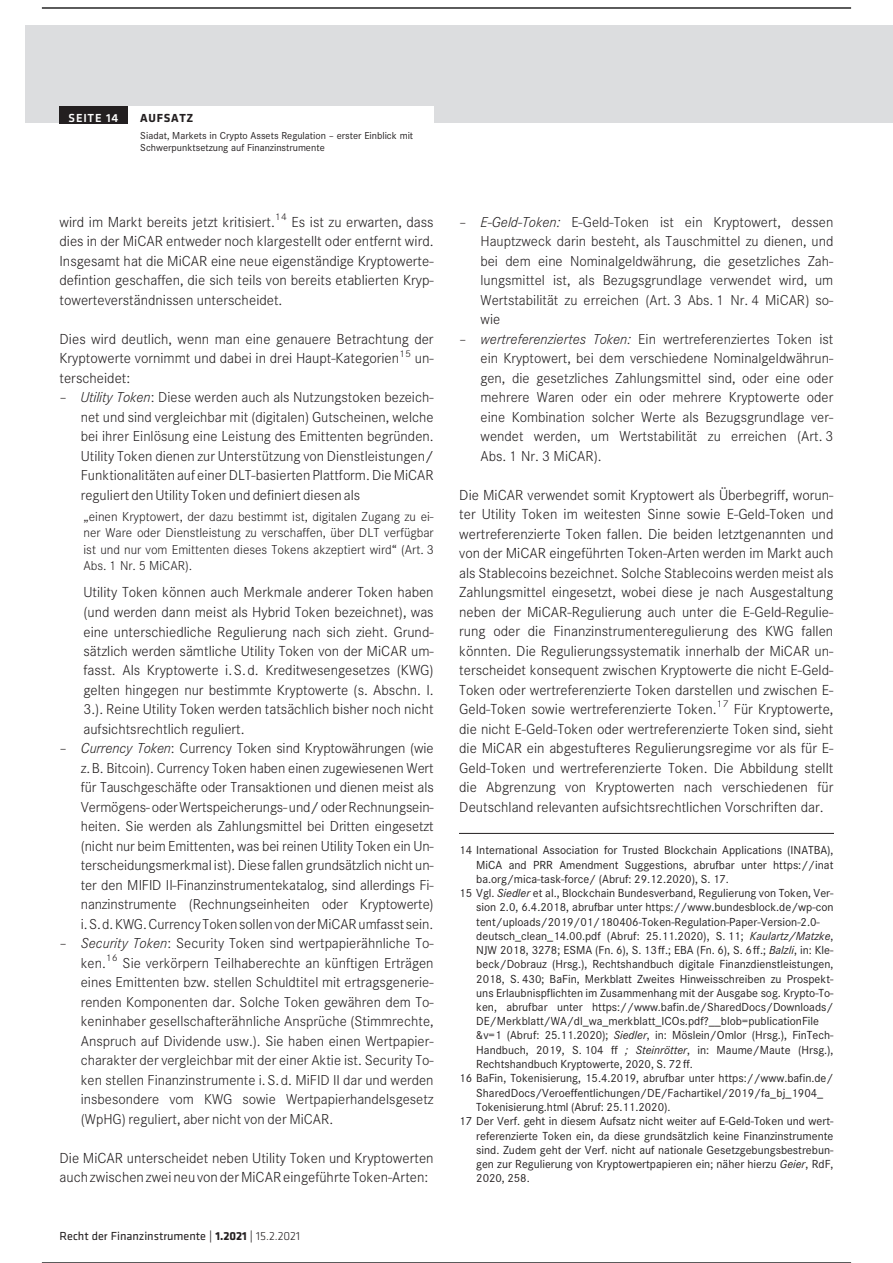
<style>
.page{position:relative;width:893px;height:1263px;background:#fff}
.page>*{position:absolute;margin:0;border:0;box-sizing:border-box;transform-origin:0 0}
.t1{font:15.15px/19.5px "Advcorpsl";color:#231f20;text-align:justify}
.t2{font:15px/19.5px "Advcorpsl";color:#231f20;text-align:justify}
.t3{font:13.5px/16.5px "Advcorpsl";color:#231f20;text-align:justify}
.t4{font:12.15px "Advcorpsre";color:#231f20}
.t5{font:12.15px "Advklavreg";color:#231f20}
.t6{font:12.15px "Advklavmed";letter-spacing:.07em;color:#fff}
.t7{font:12.15px "Advklavbo";letter-spacing:.055em;color:#231f20}
.t8{font:10.5px/12px "Advcorpsre";color:#231f20}
.s1{font-family:"Advcorpsli"}
.s2{font-family:"Advklavbo"}
.s3{font-family:"Advklavlig"}
.s4{font-family:"Advcorpsit"}
</style>
<div class="page">
<hr style="left:43px;top:7px;width:807px;height:2px;background:#000">
<div style="left:26px;top:26px;width:867px;height:97px;background:#dcdddf"></div>
<div style="left:60px;top:106px;width:374px;height:17px;background:#fff"></div>
<div style="left:60px;top:106px;width:68px;height:17px;background:#231f20"></div>
<hr style="left:459px;top:833px;width:374px;height:1px;background:#231f20">
<hr style="left:43px;top:1262px;width:807px;height:1px;background:#000">
<p class="t6" style="left:69px;top:113px;width:51px">SEITE 14</p>
<p class="t7" style="left:140px;top:110px;width:55px">AUFSATZ</p>
<p class="t8" style="left:140px;top:129px;width:274px">Siadat, Markets in Crypto Assets Regulation – erster Einblick mit<br>Schwerpunktsetzung auf Finanzinstrumente</p>
<p class="t1" style="left:60px;top:212px;width:376px">wird im Markt bereits jetzt kritisiert.<sup>14</sup> Es ist zu erwarten, dass dies in der MiCAR entweder noch klargestellt oder entfernt wird.<br>Insgesamt hat die MiCAR eine neue eigenständige Kryptowerte&shy;defintion geschaffen, die sich teils von bereits etablierten Kryp&shy;towerteverständnissen unterscheidet.</p>
<p class="t1" style="left:60px;top:329px;width:376px">Dies wird deutlich, wenn man eine genauere Betrachtung der Kryptowerte vornimmt und dabei in drei Haupt-Kategorien<sup>15</sup> un&shy;terscheidet:</p>
<p class="t2" style="left:81px;top:388px;width:354px;text-indent:-21px">– <span class="s1">Utility Token</span>: Diese werden auch als Nutzungstoken bezeich&shy;net und sind vergleichbar mit (digitalen) Gutscheinen, welche bei ihrer Einlösung eine Leistung des Emittenten begründen.<br>Utility Token dienen zur Unterstützung von Dienstleistungen/ Funktionalitäten auf einer DLT-basierten Plattform. Die MiCAR reguliert den Utility Token und definiert diesen als</p>
<p class="t3" style="left:84px;top:508px;width:352px">„einen Kryptowert, der dazu bestimmt ist, digitalen Zugang zu ei&shy;ner Ware oder Dienstleistung zu verschaffen, über DLT verfügbar ist und nur vom Emittenten dieses Tokens akzeptiert wird“ (Art. 3<br>Abs. 1 Nr. 5 MiCAR).</p>
<p class="t1" style="left:84px;top:583px;width:352px">Utility Token können auch Merkmale anderer Token haben (und werden dann meist als Hybrid Token bezeichnet), was eine unterschiedliche Regulierung nach sich zieht. Grund&shy;sätzlich werden sämtliche Utility Token von der MiCAR um&shy;fasst. Als Kryptowerte i.S.d. Kreditwesengesetzes (KWG) gelten hingegen nur bestimmte Kryptowerte (s. Abschn. I.<br>3.). Reine Utility Token werden tatsächlich bisher noch nicht aufsichtsrechtlich reguliert.</p>
<p class="t2" style="left:81px;top:739px;width:354px;text-indent:-21px">– <span class="s1">Currency Token</span>: Currency Token sind Kryptowährungen (wie z.B. Bitcoin). Currency Token haben einen zugewiesenen Wert für Tauschgeschäfte oder Transaktionen und dienen meist als Vermögens-oderWertspeicherungs-und/oderRechnungsein&shy;heiten. Sie werden als Zahlungsmittel bei Dritten eingesetzt (nicht nur beim Emittenten, was bei reinen Utility Token ein Un&shy;terscheidungsmerkmal ist). Diese fallen grundsätzlich nicht un&shy;ter den MIFID II-Finanzinstrumentekatalog, sind allerdings Fi&shy;nanzinstrumente (Rechnungseinheiten oder Kryptowerte) i.S.d. KWG.CurrencyToken sollen vonderMiCARumfasstsein.</p>
<p class="t2" style="left:81px;top:934px;width:354px;text-indent:-21px">– <span class="s1">Security Token</span>: Security Token sind wertpapierähnliche To&shy;ken.<sup>16</sup> Sie verkörpern Teilhaberechte an künftigen Erträgen eines Emittenten bzw. stellen Schuldtitel mit ertragsgenerie&shy;renden Komponenten dar. Solche Token gewähren dem To&shy;keninhaber gesellschafterähnliche Ansprüche (Stimmrechte, Anspruch auf Dividende usw.). Sie haben einen Wertpapier&shy;charakter der vergleichbar mit der einer Aktie ist. Security To&shy;ken stellen Finanzinstrumente i.S.d. MiFID II dar und werden insbesondere vom KWG sowie Wertpapierhandelsgesetz (WpHG) reguliert, aber nicht von der MiCAR.</p>
<p class="t1" style="left:60px;top:1148px;width:376px">Die MiCAR unterscheidet neben Utility Token und Kryptowerten auch zwischen zwei neu vonderMiCAR eingeführte Token-Arten:</p>
<p class="t5" style="left:60px;top:1231px;width:242px">Recht der Finanzinstrumente | <span class="s2">1.2021</span> | <span class="s3">15.2.2021</span></p>
<p class="t2" style="left:480px;top:212px;width:354px;text-indent:-21px">– <span class="s1">E-Geld-Token:</span> E-Geld-Token ist ein Kryptowert, dessen Hauptzweck darin besteht, als Tauschmittel zu dienen, und bei dem eine Nominalgeldwährung, die gesetzliches Zah&shy;lungsmittel ist, als Bezugsgrundlage verwendet wird, um Wertstabilität zu erreichen (Art. 3 Abs. 1 Nr. 4 MiCAR) so&shy;wie</p>
<p class="t2" style="left:480px;top:329px;width:354px;text-indent:-21px">– <span class="s1">wertreferenziertes Token:</span> Ein wertreferenziertes Token ist ein Kryptowert, bei dem verschiedene Nominalgeldwährun&shy;gen, die gesetzliches Zahlungsmittel sind, oder eine oder mehrere Waren oder ein oder mehrere Kryptowerte oder eine Kombination solcher Werte als Bezugsgrundlage ver&shy;wendet werden, um Wertstabilität zu erreichen (Art. 3<br>Abs. 1 Nr. 3 MiCAR).</p>
<p class="t1" style="left:459px;top:485px;width:376px">Die MiCAR verwendet somit Kryptowert als Überbegriff, worun&shy;ter Utility Token im weitesten Sinne sowie E-Geld-Token und wertreferenzierte Token fallen. Die beiden letztgenannten und von der MiCAR eingeführten Token-Arten werden im Markt auch als Stablecoins bezeichnet. Solche Stablecoins werden meist als Zahlungsmittel eingesetzt, wobei diese je nach Ausgestaltung neben der MiCAR-Regulierung auch unter die E-Geld-Regulie&shy;rung oder die Finanzinstrumenteregulierung des KWG fallen könnten. Die Regulierungssystematik innerhalb der MiCAR un&shy;terscheidet konsequent zwischen Kryptowerte die nicht E-Geld-Token oder wertreferenzierte Token darstellen und zwischen E-Geld-Token sowie wertreferenzierte Token.<sup>17</sup> Für Kryptowerte, die nicht E-Geld-Token oder wertreferenzierte Token sind, sieht die MiCAR ein abgestufteres Regulierungsregime vor als für E-Geld-Token und wertreferenzierte Token. Die Abbildung stellt die Abgrenzung von Kryptowerten nach verschiedenen für Deutschland relevanten aufsichtsrechtlichen Vorschriften dar.</p>
<p class="t4" style="left:459px;top:844px;width:376px">14 International Association for Trusted Blockchain Applications (INATBA),</p>
<p class="t4" style="left:476px;top:858px;width:359px">MiCA and PRR Amendment Suggestions, abrufbar unter https://inat</p>
<p class="t4" style="left:476px;top:872px;width:254px">ba.org/mica-task-force/ (Abruf: 29.12.2020), S. 17.</p>
<p class="t4" style="left:459px;top:887px;width:376px">15 Vgl. <span class="s4">Siedler</span> et al., Blockchain Bundesverband, Regulierung von Token, Ver-</p>
<p class="t4" style="left:476px;top:901px;width:359px">sion 2.0, 6.4.2018, abrufbar unter https://www.bundesblock.de/wp-con</p>
<p class="t4" style="left:476px;top:915px;width:345px">tent/uploads/2019/01/180406-Token-Regulation-Paper-Version-2.0-</p>
<p class="t4" style="left:476px;top:929px;width:359px">deutsch_clean_14.00.pdf (Abruf: 25.11.2020), S. 11; <span class="s4">Kaulartz/Matzke</span>,</p>
<p class="t4" style="left:476px;top:944px;width:359px">NJW 2018, 3278; ESMA (Fn. 6), S. 13ff.; EBA (Fn. 6), S. 6ff.; <span class="s4">Balzli</span>, in: Kle-</p>
<p class="t4" style="left:476px;top:958px;width:359px">beck/Dobrauz (Hrsg.), Rechtshandbuch digitale Finanzdienstleistungen,</p>
<p class="t4" style="left:476px;top:972px;width:359px">2018, S. 430; BaFin, Merkblatt Zweites Hinweisschreiben zu Prospekt-</p>
<p class="t4" style="left:476px;top:986px;width:359px">uns Erlaubnispflichten im Zusammenhang mit der Ausgabe sog. Krypto-To-</p>
<p class="t4" style="left:476px;top:1000px;width:359px">ken, abrufbar unter https://www.bafin.de/SharedDocs/Downloads/</p>
<p class="t4" style="left:476px;top:1015px;width:344px">DE/Merkblatt/WA/dl_wa_merkblatt_ICOs.pdf?__blob=publicationFile</p>
<p class="t4" style="left:476px;top:1029px;width:359px">&amp;v=1 (Abruf: 25.11.2020); <span class="s4">Siedler</span>, in: Möslein/Omlor (Hrsg.), FinTech-</p>
<p class="t4" style="left:476px;top:1043px;width:359px">Handbuch, 2019, S. 104 ff <span class="s4">; Steinrötter</span>, in: Maume/Maute (Hrsg.),</p>
<p class="t4" style="left:476px;top:1057px;width:218px">Rechtshandbuch Kryptowerte, 2020, S. 72ff.</p>
<p class="t4" style="left:459px;top:1072px;width:376px">16 BaFin, Tokenisierung, 15.4.2019, abrufbar unter https://www.bafin.de/</p>
<p class="t4" style="left:476px;top:1086px;width:348px">SharedDocs/Veroeffentlichungen/DE/Fachartikel/2019/fa_bj_1904_</p>
<p class="t4" style="left:476px;top:1100px;width:196px">Tokenisierung.html (Abruf: 25.11.2020).</p>
<p class="t4" style="left:459px;top:1115px;width:376px">17 Der Verf. geht in diesem Aufsatz nicht weiter auf E-Geld-Token und wert-</p>
<p class="t4" style="left:476px;top:1129px;width:359px">referenzierte Token ein, da diese grundsätzlich keine Finanzinstrumente</p>
<p class="t4" style="left:476px;top:1143px;width:359px">sind. Zudem geht der Verf. nicht auf nationale Gesetzgebungsbestrebun-</p>
<p class="t4" style="left:476px;top:1157px;width:359px">gen zur Regulierung von Kryptowertpapieren ein; näher hierzu <span class="s4">Geier</span>, RdF,</p>
<p class="t4" style="left:476px;top:1172px;width:55px">2020, 258.</p>
</div>
